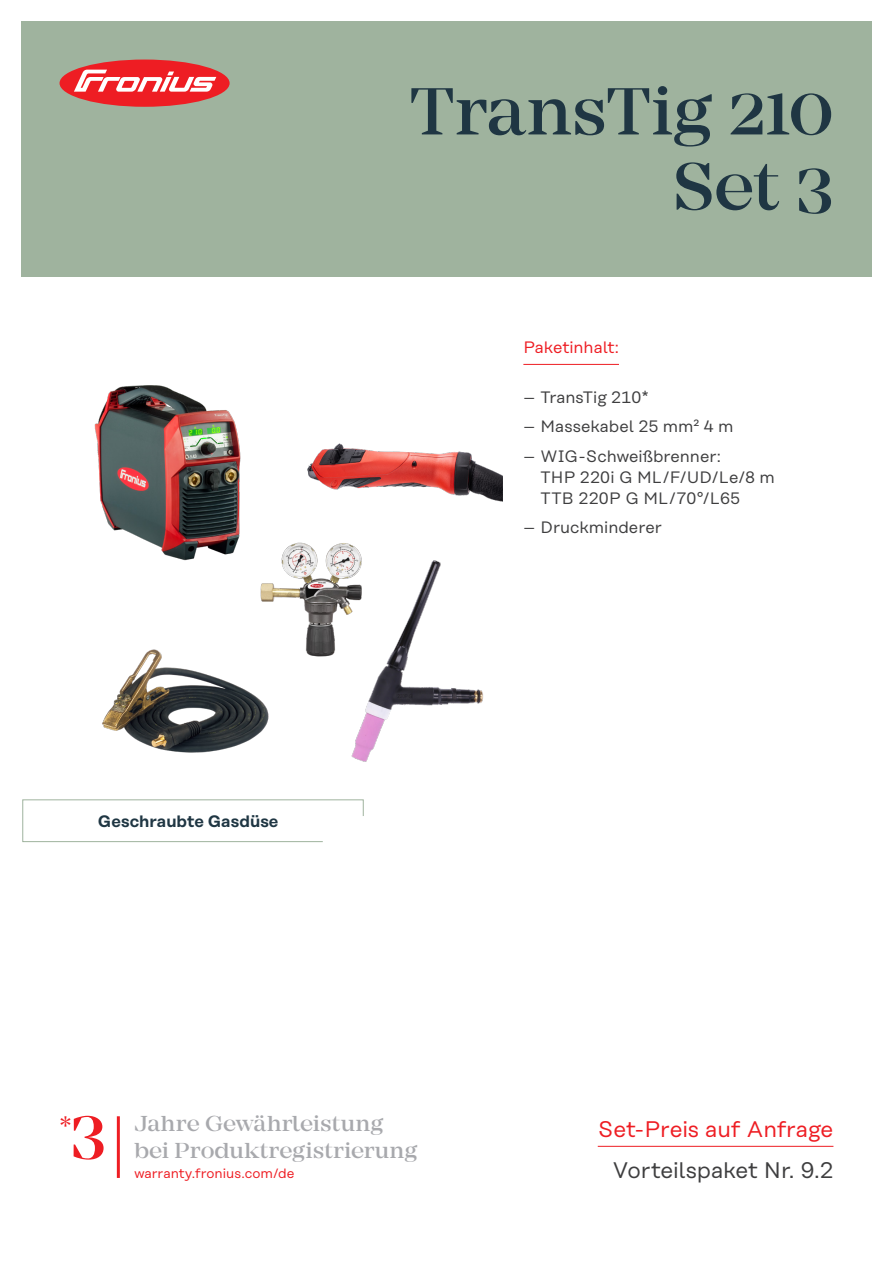
<style>
.page{position:relative;width:893px;height:1263px;background:#fff}
.page>*{position:absolute;margin:0;border:0;box-sizing:border-box;transform-origin:0 0}
.t1{font:500 69px/75px "Mirador";letter-spacing:-.015em;color:#1f3643;text-align:right}
.t2{font:500 29.4px "Mirador";color:#ee1d23}
.t3{font:500 22.5px/27px "Mirador";color:#a8a9ad}
.t4{font:22.5px "Rational Text";letter-spacing:-.005em;color:#ee1d23}
.t5{font:22.5px "Rational Text";letter-spacing:-.005em;color:#3e3e3f}
.t6{font:16.5px/21px "Rational Text";color:#3e3e3f}
.t7{font:600 16.5px "Rational Text";letter-spacing:.005em;color:#1f3643}
.t8{font:16.5px "Rational Text";letter-spacing:-.005em;color:#ee1d23}
.t9{font:13.5px "Rational Text";color:#ee1d23}
.s1{font-size:63px}
</style>
<div class="page">
<div style="left:21px;top:21px;width:851px;height:255px;background:#9fb39e"></div>
<div style="left:60px;top:60px;width:170px;height:47px;background:#ee1d23;border-radius:50%"></div>
<svg style="left:74px;top:70px;width:142px;height:22px"></svg>
<hr style="left:117px;top:1116px;width:3px;height:62px;background:#ee1d23">
<hr style="left:523px;top:364px;width:96px;height:1px;background:#ee1d23">
<hr style="left:598px;top:1146px;width:235px;height:1px;background:#ee1d23">
<img style="left:94px;top:385px;width:408px;height:377px">
<svg style="left:22px;top:799px;width:342px;height:43px"></svg>
<h1 class="t1" style="left:409px;top:74px;width:426px">TransTig 210<br>Set 3</h1>
<p class="t7" style="left:98px;top:812px;width:182px">Geschraubte Gasdüse</p>
<p class="t8" style="left:523px;top:338px;width:97px">Paketinhalt:</p>
<p class="t6" style="left:523px;top:386px;width:127px">– TransTig 210*</p>
<p class="t6" style="left:523px;top:416px;width:212px">– Massekabel 25 mm² 4 m</p>
<p class="t6" style="left:540px;top:445px;width:236px;text-indent:-17px">– WIG-Schweißbrenner:<br>THP 220i G ML/F/UD/Le/8 m<br>TTB 220P G ML/70°/L65</p>
<p class="t6" style="left:523px;top:517px;width:140px">– Druckminderer</p>
<h2 class="t2" style="left:60px;top:1109px;width:48px">*<span class="s1">3</span></h2>
<h3 class="t3" style="left:134px;top:1110px;width:285px">Jahre Gewährleistung bei Produktregistrierung</h3>
<p class="t9" style="left:134px;top:1165px;width:162px">warranty.fronius.com/de</p>
<h3 class="t4" style="left:598px;top:1117px;width:237px">Set-Preis auf Anfrage</h3>
<h3 class="t5" style="left:613px;top:1157px;width:222px">Vorteilspaket Nr. 9.2</h3>
</div>
